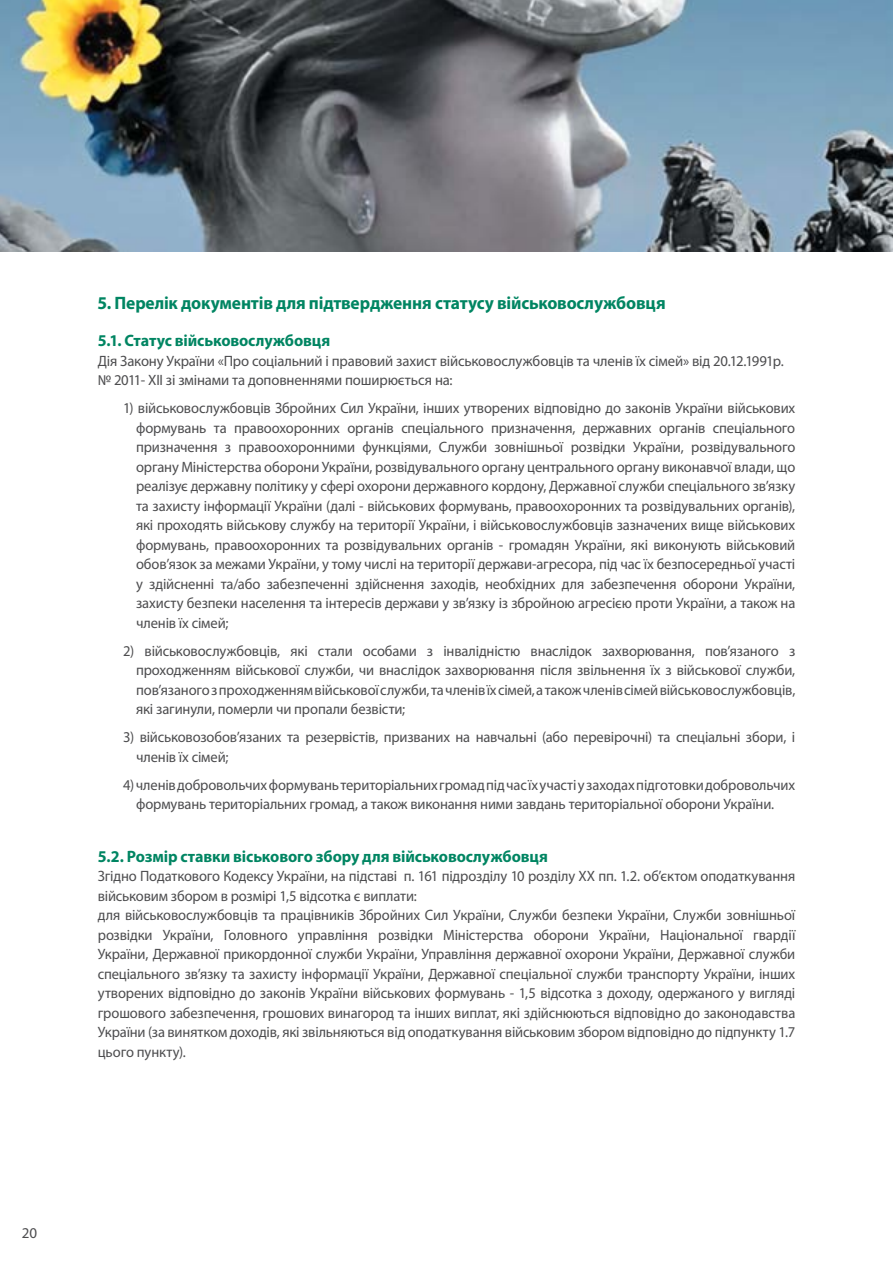
<style>
.page{position:relative;width:893px;height:1263px;background:#fff}
.page>*{position:absolute;margin:0;border:0;box-sizing:border-box;transform-origin:0 0}
.t1{font:700 18px "Myriad Pro";letter-spacing:-.01em;color:#008562}
.t2{font:700 16.5px "Myriad Pro";letter-spacing:-.005em;color:#008562}
.t3{font:15px/19.5px "Myriad Pro";letter-spacing:-.01em;color:#4d4d4f}
</style>
<div class="page">
<img style="left:0;top:0;width:893px;height:251px">
<p class="t1" style="left:98px;top:292px;width:570px">5. Перелік документів для підтвердження статусу військовослужбовця</p>
<p class="t2" style="left:98px;top:330px;width:234px">5.1. Статус військовослужбовця</p>
<p class="t3" style="left:98px;top:351px;width:688px">Дія Закону України «Про соціальний і правовий захист військовослужбовців та членів їх сімей» від 20.12.1991р. № 2011- ХІІ зі змінами та доповненнями поширюється на:</p>
<p class="t3" style="left:136px;top:398px;width:661px;text-align:justify;text-indent:-13px">1) військовослужбовців Збройних Сил України, інших утворених відповідно до законів України військових формувань та правоохоронних органів спеціального призначення, державних органів спеціального призначення з правоохоронними функціями, Служби зовнішньої розвідки України, розвідувального органу Міністерства оборони України, розвідувального органу центрального органу виконавчої влади, що реалізує державну політику у сфері охорони державного кордону, Державної служби спеціального зв’язку та захисту інформації України (далі - військових формувань, правоохоронних та розвідувальних органів), які проходять військову службу на території України, і військовослужбовців зазначених вище військових формувань, правоохоронних та розвідувальних органів - громадян України, які виконують військовий обов’язок за межами України, у тому числі на території держави-агресора, під час їх безпосередньої участі у здійсненні та/або забезпеченні здійснення заходів, необхідних для забезпечення оборони України, захисту безпеки населення та інтересів держави у зв’язку із збройною агресією проти України, а також на членів їх сімей;</p>
<p class="t3" style="left:136px;top:641px;width:661px;text-align:justify;text-indent:-13px">2) військовослужбовців, які стали особами з інвалідністю внаслідок захворювання, пов’язаного з проходженням військової служби, чи внаслідок захворювання після звільнення їх з військової служби, пов’язаного з проходженням військової служби, та членів їх сімей, а також членів сімей військовослужбовців, які загинули, померли чи пропали безвісти;</p>
<p class="t3" style="left:136px;top:727px;width:661px;text-indent:-13px">3) військовозобов’язаних та резервістів, призваних на навчальні (або перевірочні) та спеціальні збори, і членів їх сімей;</p>
<p class="t3" style="left:123px;top:775px;width:673px;text-align:center">4) членів добровольчих формувань територіальних громад під час їх участі у заходах підготовки добровольчих формувань територіальних громад, а також виконання ними завдань територіальної оборони України.</p>
<p class="t2" style="left:98px;top:845px;width:452px">5.2. Розмір ставки віськового збору для військовослужбовця</p>
<p class="t3" style="left:98px;top:866px;width:699px">Згідно Податкового Кодексу України, на підставі п. 161 підрозділу 10 розділу ХХ пп. 1.2. об’єктом оподаткування військовим збором в розмірі 1,5 відсотка є виплати:<br>для військовослужбовців та працівників Збройних Сил України, Служби безпеки України, Служби зовнішньої розвідки України, Головного управління розвідки Міністерства оборони України, Національної гвардії України, Державної прикордонної служби України, Управління державної охорони України, Державної служби спеціального зв’язку та захисту інформації України, Державної спеціальної служби транспорту України, інших утворених відповідно до законів України військових формувань - 1,5 відсотка з доходу, одержаного у вигляді грошового забезпечення, грошових винагород та інших виплат, які здійснюються відповідно до законодавства України (за винятком доходів, які звільняються від оподаткування військовим збором відповідно до підпункту 1.7 цього пункту).</p>
<p class="t3" style="left:22px;top:1223px;width:17px">20</p>
</div>
